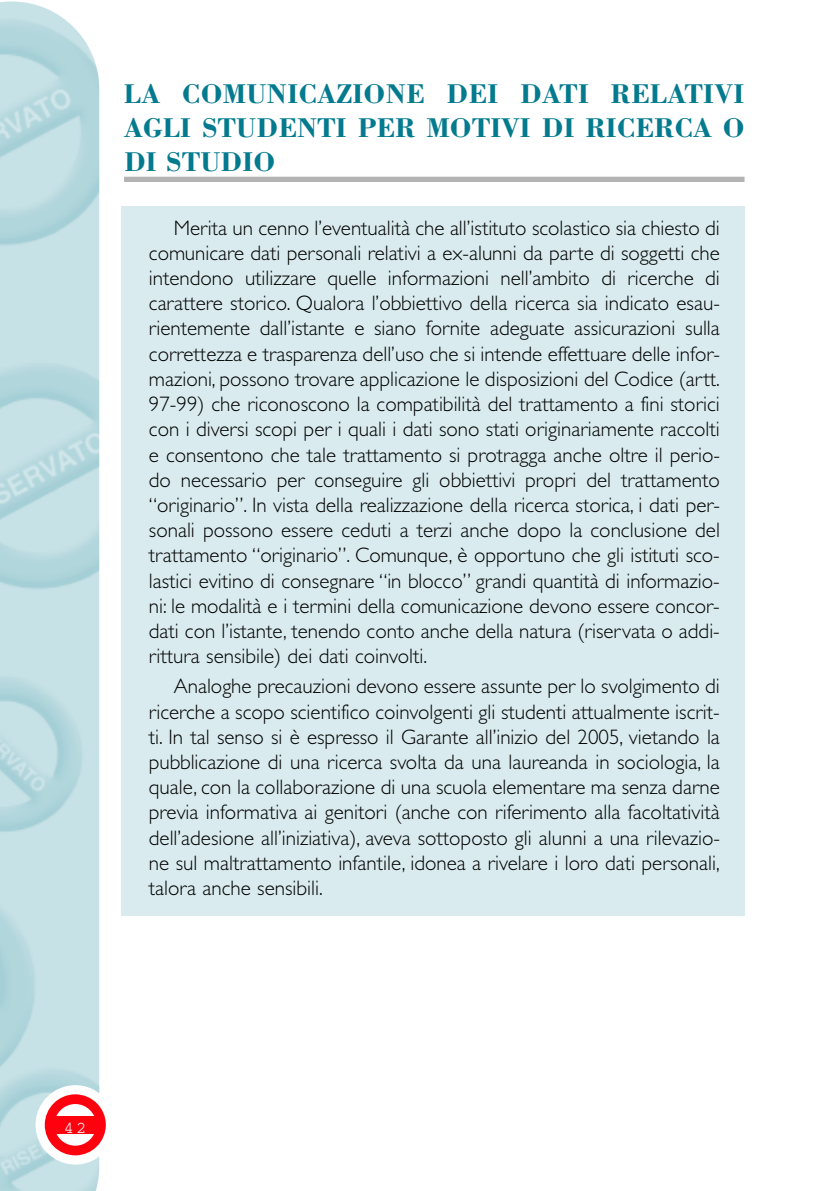
<style>
.page{position:relative;width:819px;height:1191px;background:#fff}
.page>*{position:absolute;margin:0;border:0;box-sizing:border-box;transform-origin:0 0}
.t1{font:700 28px/33.6px "Bodoni";color:#047a8e;text-align:justify}
.t2{font:300 21px/25.2px "Gill Sans";color:#000;text-align:justify}
.t3{font:16.62px "Courier";color:#fff}
</style>
<div class="page">
<div style="left:121px;top:206px;width:623px;height:709px;background:#d9ebee"></div>
<div style="left:124px;top:177px;width:620px;height:5px;background:#b3b3b3"></div>
<img style="left:0;top:1px;width:99px;height:1190px">
<div style="left:36px;top:1085px;width:79px;height:79px;background:#fff;border-radius:50%"></div>
<div style="left:45px;top:1094px;width:61px;height:61px;background:#ff000f;border-radius:50%"></div>
<div style="left:54px;top:1104px;width:42px;height:41px;background:#fff;border-radius:50%"></div>
<div style="left:52px;top:1116px;width:47px;height:17px;background:#ff000f"></div>
<h1 class="t1" style="left:124px;top:77px;width:622px">LA COMUNICAZIONE DEI DATI RELATIVI AGLI STUDENTI PER MOTIVI DI RICERCA O DI STUDIO</h1>
<p class="t2" style="left:149px;top:217px;width:572px;text-indent:25px">Merita un cenno l’eventualità che all’istituto scolastico sia chiesto di comunicare dati personali relativi a ex-alunni da parte di soggetti che intendono utilizzare quelle informazioni nell’ambito di ricerche di carattere storico. Qualora l’obbiettivo della ricerca sia indicato esau&shy;rientemente dall’istante e siano fornite adeguate assicurazioni sulla correttezza e trasparenza dell’uso che si intende effettuare delle infor&shy;mazioni, possono trovare applicazione le disposizioni del Codice (artt.<br>97-99) che riconoscono la compatibilità del trattamento a fini storici con i diversi scopi per i quali i dati sono stati originariamente raccolti e consentono che tale trattamento si protragga anche oltre il perio&shy;do necessario per conseguire gli obbiettivi propri del trattamento “originario”. In vista della realizzazione della ricerca storica, i dati per&shy;sonali possono essere ceduti a terzi anche dopo la conclusione del trattamento “originario”. Comunque, è opportuno che gli istituti sco&shy;lastici evitino di consegnare “in blocco” grandi quantità di informazio&shy;ni: le modalità e i termini della comunicazione devono essere concor&shy;dati con l’istante, tenendo conto anche della natura (riservata o addi&shy;rittura sensibile) dei dati coinvolti.</p>
<p class="t2" style="left:149px;top:675px;width:572px;text-indent:25px">Analoghe precauzioni devono essere assunte per lo svolgimento di ricerche a scopo scientifico coinvolgenti gli studenti attualmente iscrit&shy;ti. In tal senso si è espresso il Garante all’inizio del 2005, vietando la pubblicazione di una ricerca svolta da una laureanda in sociologia, la quale, con la collaborazione di una scuola elementare ma senza darne previa informativa ai genitori (anche con riferimento alla facoltatività dell’adesione all’iniziativa), aveva sottoposto gli alunni a una rilevazio&shy;ne sul maltrattamento infantile, idonea a rivelare i loro dati personali, talora anche sensibili.</p>
<p class="t3" style="left:64px;top:1122px;width:24px">42</p>
</div>
